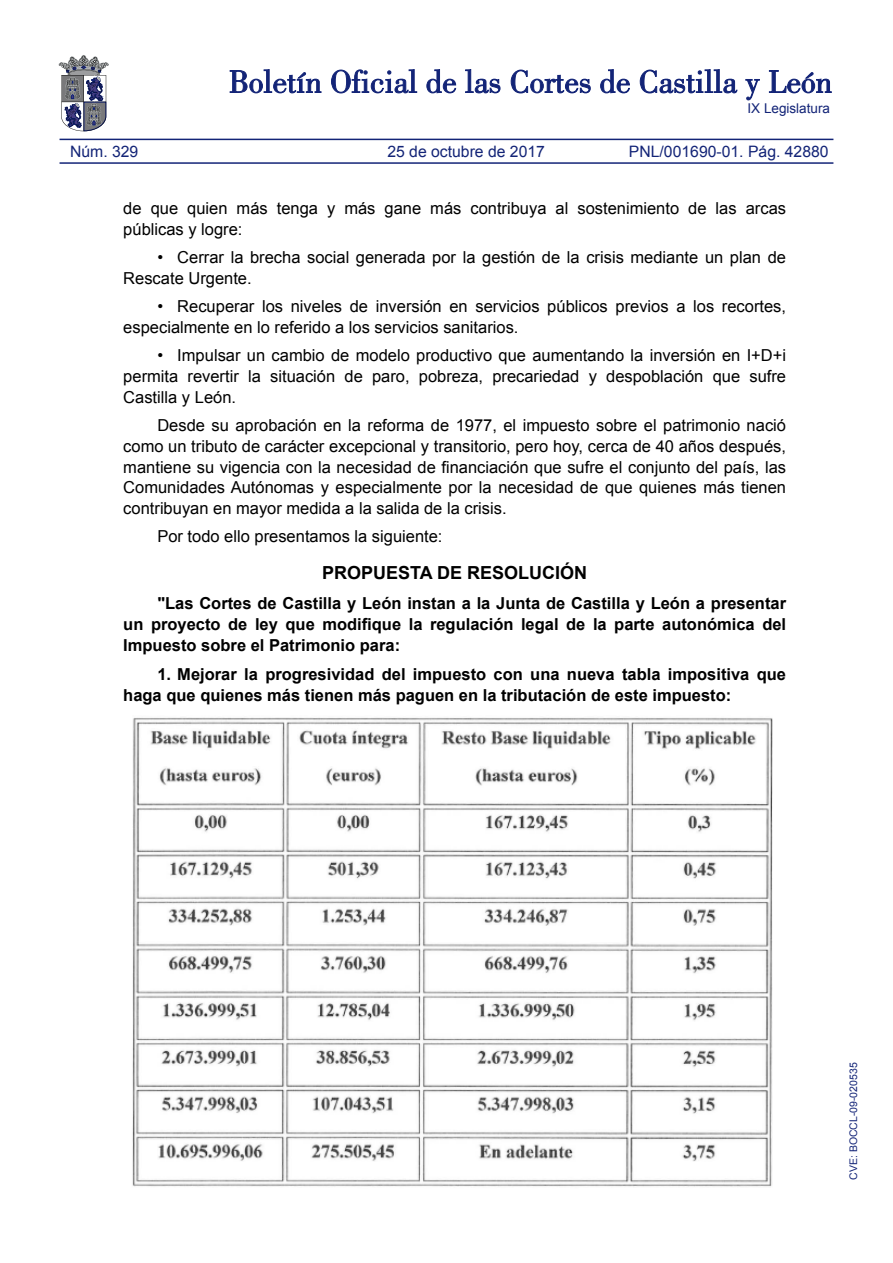
<style>
.page{position:relative;width:893px;height:1263px;background:#fff}
.page>*{position:absolute;margin:0;border:0;box-sizing:border-box;transform-origin:0 0}
.TituloCentradoNegrit{font:700 18px "Arial";color:#000}
.TextoCuerpo{font:16.5px/20.7px "Arial";color:#000}
.NormalResaltado{font:700 16.5px/21px "Arial";color:#000;text-align:justify}
.E_Referencia{font:15.75px "Arial";color:#132477}
.t1{font:13.5px "Arial";color:#132477}
.t2{font:10.5px "Arial";color:#132477}
</style>
<div class="page">
<svg style="left:230px;top:69px;width:91px;height:24px"></svg>
<svg style="left:331px;top:69px;width:86px;height:24px"></svg>
<svg style="left:426px;top:69px;width:30px;height:24px"></svg>
<svg style="left:465px;top:69px;width:35px;height:24px"></svg>
<svg style="left:511px;top:70px;width:80px;height:23px"></svg>
<svg style="left:600px;top:69px;width:30px;height:24px"></svg>
<svg style="left:640px;top:69px;width:97px;height:24px"></svg>
<svg style="left:745px;top:79px;width:15px;height:21px"></svg>
<svg style="left:769px;top:70px;width:63px;height:23px"></svg>
<svg style="left:59px;top:55px;width:50px;height:76px"></svg>
<hr style="left:60px;top:162px;width:773px;height:2px;background:#132477">
<hr style="left:60px;top:139px;width:773px;height:1px;background:#132477">
<img style="left:132px;top:717px;width:640px;height:470px">
<p class="t1" style="left:747px;top:100px;width:84px">IX Legislatura</p>
<p class="E_Referencia" style="left:70px;top:141px;width:70px">Núm. 329</p>
<p class="E_Referencia" style="left:387px;top:141px;width:159px">25 de octubre de 2017</p>
<p class="E_Referencia" style="left:629px;top:141px;width:201px">PNL/001690-01. Pág. 42880</p>
<p class="TextoCuerpo" style="left:123px;top:198px;width:664px">de que quien más tenga y más gane más contribuya al sostenimiento de las arcas públicas y logre:</p>
<p class="TextoCuerpo" style="left:123px;top:247px;width:664px;text-indent:34px">• Cerrar la brecha social generada por la gestión de la crisis mediante un plan de<br>Rescate Urgente.</p>
<p class="TextoCuerpo" style="left:123px;top:296px;width:664px;text-indent:34px">• Recuperar los niveles de inversión en servicios públicos previos a los recortes, especialmente en lo referido a los servicios sanitarios.</p>
<p class="TextoCuerpo" style="left:123px;top:345px;width:664px;text-align:justify;text-indent:34px">• Impulsar un cambio de modelo productivo que aumentando la inversión en I+D+i permita revertir la situación de paro, pobreza, precariedad y despoblación que sufre Castilla y León.</p>
<p class="TextoCuerpo" style="left:123px;top:415px;width:664px;text-align:justify;text-indent:34px">Desde su aprobación en la reforma de 1977, el impuesto sobre el patrimonio nació como un tributo de carácter excepcional y transitorio, pero hoy, cerca de 40 años después, mantiene su vigencia con la necesidad de financiación que sufre el conjunto del país, las Comunidades Autónomas y especialmente por la necesidad de que quienes más tienen contribuyan en mayor medida a la salida de la crisis.</p>
<p class="TextoCuerpo" style="left:157px;top:526px;width:287px">Por todo ello presentamos la siguiente:</p>
<p class="TituloCentradoNegrit" style="left:322px;top:561px;width:267px">PROPUESTA DE RESOLUCIÓN</p>
<p class="NormalResaltado" style="left:123px;top:593px;width:664px;text-indent:34px">"Las Cortes de Castilla y León instan a la Junta de Castilla y León a presentar un proyecto de ley que modifique la regulación legal de la parte autonómica del Impuesto sobre el Patrimonio para:</p>
<p class="NormalResaltado" style="left:123px;top:664px;width:664px;text-indent:34px">1. Mejorar la progresividad del impuesto con una nueva tabla impositiva que haga que quienes más tienen más paguen en la tributación de este impuesto:</p>
<p class="t2" style="left:847px;top:1180px;width:119px;rotate:-90deg">CVE: BOCCL-09-020535</p>
</div>
